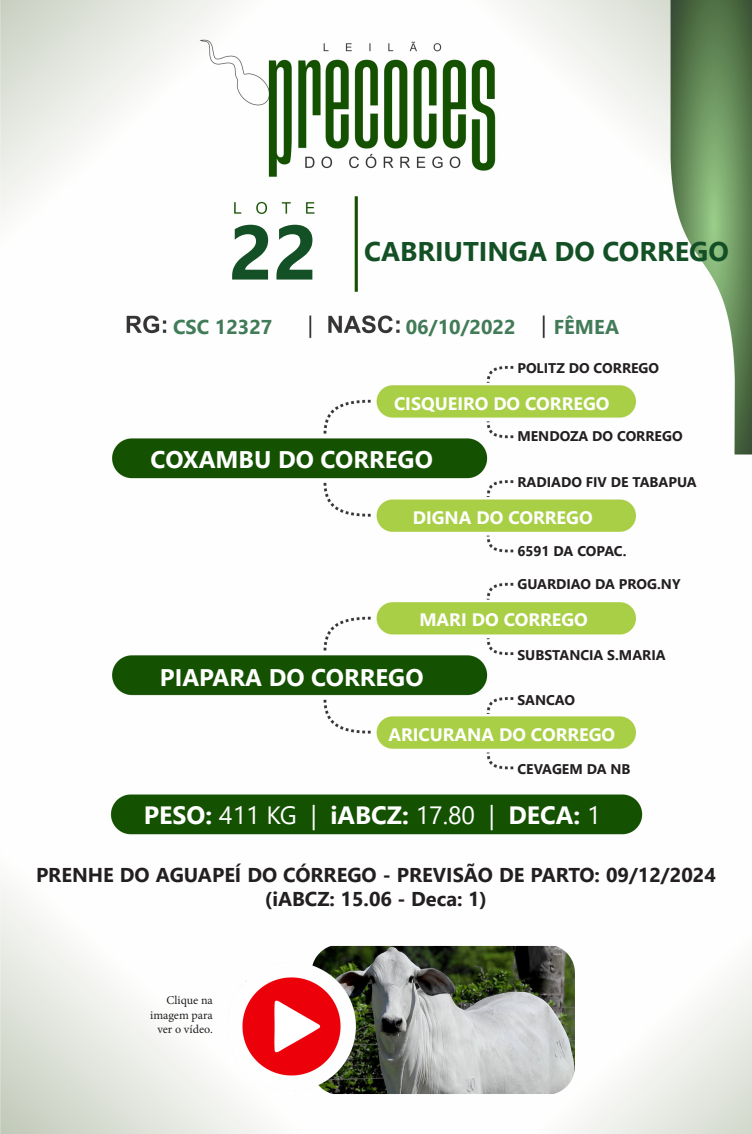
<style>
.page{position:relative;width:752px;height:1134px;background:#fff}
.page>*{position:absolute;margin:0;border:0;box-sizing:border-box;transform-origin:0 0}
.t1{font:700 77px "Segoe UI";color:#145026}
.t2{font:700 27px "Segoe UI";color:#145026}
.t3{font:700 25px "Segoe UI";color:#fff}
.t4{font:700 24px "Segoe UI";color:#fff}
.t5{font:700 20px/24px "Segoe UI";color:#231f20;text-align:center}
.t6{font:700 20px "Segoe UI";color:#427b58}
.t7{font:700 18px "Segoe UI";color:#fff}
.t8{font:700 14px "Segoe UI";color:#231f20}
.t9{font:12px "Minion Pro";color:#231f20}
.s1{font-weight:400}
</style>
<div class="page">
<img style="left:0;top:0;width:751px;height:1134px">
<img style="left:311px;top:946px;width:263px;height:148px">
<img style="left:227px;top:963px;width:128px;height:128px">
<p class="t1" style="left:229px;top:180px;width:90px">22</p>
<p class="t2" style="left:364px;top:226px;width:366px">CABRIUTINGA DO CORREGO</p>
<p class="t6" style="left:173px;top:308px;width:101px">CSC 12327</p>
<p class="t6" style="left:405px;top:308px;width:111px">06/10/2022</p>
<p class="t6" style="left:553px;top:308px;width:67px">FÊMEA</p>
<p class="t8" style="left:517px;top:355px;width:143px">POLITZ DO CORREGO</p>
<p class="t7" style="left:394px;top:386px;width:217px">CISQUEIRO DO CORREGO</p>
<p class="t4" style="left:151px;top:437px;width:283px">COXAMBU DO CORREGO</p>
<p class="t8" style="left:517px;top:422px;width:167px">MENDOZA DO CORREGO</p>
<p class="t8" style="left:517px;top:469px;width:181px">RADIADO FIV DE TABAPUA</p>
<p class="t7" style="left:412px;top:501px;width:181px">DIGNA DO CORREGO</p>
<p class="t8" style="left:517px;top:538px;width:111px">6591 DA COPAC.</p>
<p class="t8" style="left:517px;top:571px;width:164px">GUARDIAO DA PROG.NY</p>
<p class="t7" style="left:419px;top:602px;width:170px">MARI DO CORREGO</p>
<p class="t4" style="left:160px;top:655px;width:265px">PIAPARA DO CORREGO</p>
<p class="t8" style="left:517px;top:642px;width:150px">SUBSTANCIA S.MARIA</p>
<p class="t8" style="left:517px;top:687px;width:59px">SANCAO</p>
<p class="t7" style="left:388px;top:717px;width:228px">ARICURANA DO CORREGO</p>
<p class="t8" style="left:517px;top:756px;width:115px">CEVAGEM DA NB</p>
<p class="t3" style="left:144px;top:792px;width:458px">PESO: <span class="s1">411 KG |</span> iABCZ: <span class="s1">17.80 |</span> DECA: <span class="s1">1</span></p>
<p class="t5" style="left:36px;top:861px;width:681px">PRENHE DO AGUAPEÍ DO CÓRREGO - PREVISÃO DE PARTO: 09/12/2024 (iABCZ: 15.06 - Deca: 1)</p>
<p class="t9" style="left:166px;top:992px;width:48px">Clique na</p>
<p class="t9" style="left:150px;top:1007px;width:64px">imagem para</p>
<p class="t9" style="left:157px;top:1021px;width:57px">ver o vídeo.</p>
</div>
